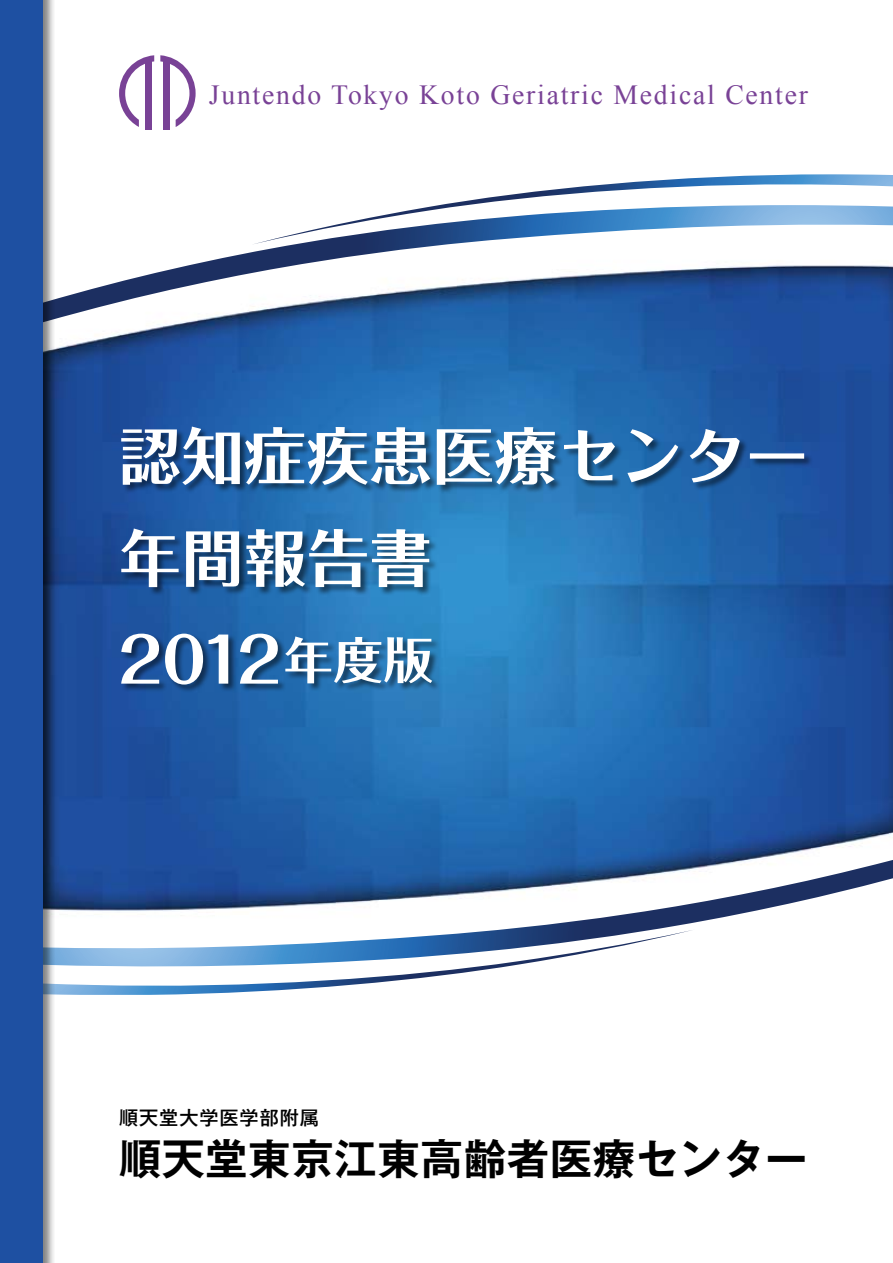
<style>
.page{position:relative;width:893px;height:1263px;background:#fff}
.page>*{position:absolute;margin:0;border:0;box-sizing:border-box;transform-origin:0 0}
.t1{font:700 42.45px "Gothic MB101 Pro De";letter-spacing:.015em;color:#000}
.t2{font:27.6px "Times New Roman";letter-spacing:.065em;color:#794296}
.t3{font:500 19.2px "Gothic MB101 Pro";letter-spacing:.05em;color:#000}
</style>
<div class="page">
<img style="left:62px;top:322px;width:831px;height:538px">
<svg style="left:62px;top:860px;width:831px;height:69px"></svg>
<svg style="left:62px;top:929px;width:630px;height:66px"></svg>
<svg style="left:62px;top:245px;width:831px;height:77px"></svg>
<svg style="left:254px;top:174px;width:639px;height:71px"></svg>
<div style="left:145px;top:59px;width:6px;height:71px;background:#794296"></div>
<div style="left:163px;top:59px;width:7px;height:71px;background:#794296"></div>
<svg style="left:119px;top:55px;width:35px;height:72px"></svg>
<svg style="left:160px;top:55px;width:36px;height:72px"></svg>
<div style="left:0;top:0;width:62px;height:1263px;background:#000;opacity:.5"></div>
<div style="left:0;top:0;width:43px;height:1263px;background:#1e50a2"></div>
<div style="left:121px;top:633px;width:326px;height:67px;background:#000;opacity:.5"></div>
<svg style="left:121px;top:634px;width:311px;height:50px"></svg>
<div style="left:121px;top:528px;width:323px;height:74px;background:#000;opacity:.5"></div>
<svg style="left:121px;top:528px;width:308px;height:59px"></svg>
<div style="left:121px;top:426px;width:698px;height:74px;background:#000;opacity:.5"></div>
<svg style="left:121px;top:426px;width:683px;height:59px"></svg>
<p class="t2" style="left:209px;top:76px;width:601px">Juntendo Tokyo Koto Geriatric Medical Center</p>
<p class="t3" style="left:119px;top:1101px;width:201px">順天堂大学医学部附属</p>
<h1 class="t1" style="left:119px;top:1123px;width:690px">順天堂東京江東高齢者医療センター</h1>
</div>
